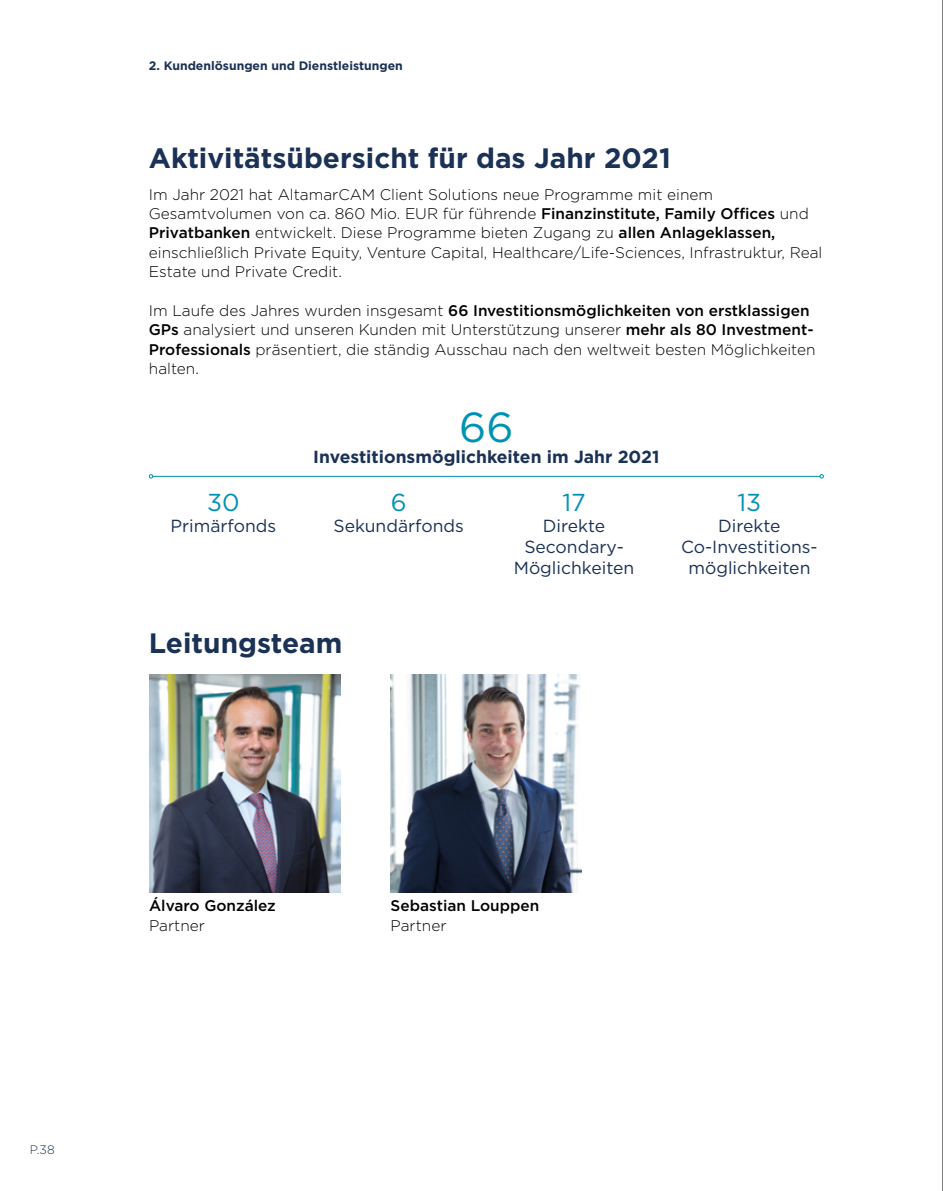
<style>
.page{position:relative;width:943px;height:1191px;background:#fff}
.page>*{position:absolute;margin:0;border:0;box-sizing:border-box;transform-origin:0 0}
.t1{font:42px "Gotham HTF";color:#0092b4}
.t2{font:700 28px "Gotham HTF";color:#1b3155}
.t3{font:24.5px "Gotham HTF";color:#0092b4}
.t4{font:17.5px/21px "Gotham HTF";color:#1b3155;text-align:center}
.t5{font:700 17.5px "Gotham HTF";color:#1b3155}
.t6{font:300 15.4px/19.2px "Gotham HTF";color:#000}
.t7{font:500 15.4px "Gotham HTF";color:#000}
.t8{font:700 12.25px "Gotham HTF";color:#1b3155}
.t9{font:300 12.25px "Gotham HTF";color:#1b3155}
.s1{font-weight:500}
</style>
<div class="page">
<hr style="left:942px;top:0;width:1px;height:1191px;background:#000">
<hr style="left:153px;top:476px;width:667px;height:1px;background:#0092b4">
<svg style="left:149px;top:474px;width:4px;height:4px"></svg>
<svg style="left:819px;top:474px;width:4px;height:4px"></svg>
<img style="left:149px;top:674px;width:191px;height:218px">
<img style="left:390px;top:674px;width:192px;height:218px">
<p class="t8" style="left:149px;top:58px;width:255px">2. Kundenlösungen und Dienstleistungen</p>
<h2 class="t2" style="left:149px;top:142px;width:523px">Aktivitätsübersicht für das Jahr 2021</h2>
<p class="t6" style="left:149px;top:185px;width:675px">Im Jahr 2021 hat AltamarCAM Client Solutions neue Programme mit einem Gesamtvolumen von ca. 860 Mio. EUR für führende <span class="s1">Finanzinstitute, Family Offices</span> und <span class="s1">Privatbanken</span> entwickelt. Diese Programme bieten Zugang zu <span class="s1">allen Anlageklassen, </span>einschließlich Private Equity, Venture Capital, Healthcare/Life-Sciences, Infrastruktur, Real Estate und Private Credit.</p>
<p class="t6" style="left:149px;top:301px;width:668px">Im Laufe des Jahres wurden insgesamt <span class="s1">66 Investitionsmöglichkeiten von erstklassigen GPs</span> analysiert und unseren Kunden mit Unterstützung unserer <span class="s1">mehr als 80 Investment-Professionals</span> präsentiert, die ständig Ausschau nach den weltweit besten Möglichkeiten halten.</p>
<h3 class="t3" style="left:207px;top:488px;width:34px">30</h3>
<p class="t4" style="left:170px;top:515px;width:107px">Primärfonds</p>
<h1 class="t1" style="left:459px;top:404px;width:56px">66</h1>
<p class="t5" style="left:313px;top:447px;width:348px">Investitionsmöglichkeiten im Jahr 2021</p>
<h3 class="t3" style="left:391px;top:488px;width:17px">6</h3>
<p class="t4" style="left:333px;top:515px;width:132px">Sekundärfonds</p>
<h3 class="t3" style="left:562px;top:488px;width:25px">17</h3>
<p class="t4" style="left:514px;top:515px;width:122px">Direkte<br>Secondary-<br>Möglichkeiten</p>
<h2 class="t2" style="left:149px;top:627px;width:195px">Leitungsteam</h2>
<h3 class="t3" style="left:737px;top:488px;width:25px">13</h3>
<p class="t4" style="left:681px;top:515px;width:138px">Direkte<br>Co-Investitions&shy;möglichkeiten</p>
<p class="t9" style="left:30px;top:1142px;width:26px">P.38</p>
<p class="t7" style="left:149px;top:897px;width:128px">Álvaro González</p>
<p class="t6" style="left:149px;top:916px;width:57px">Partner</p>
<p class="t7" style="left:390px;top:897px;width:150px">Sebastian Louppen</p>
<p class="t6" style="left:390px;top:916px;width:57px">Partner</p>
</div>
